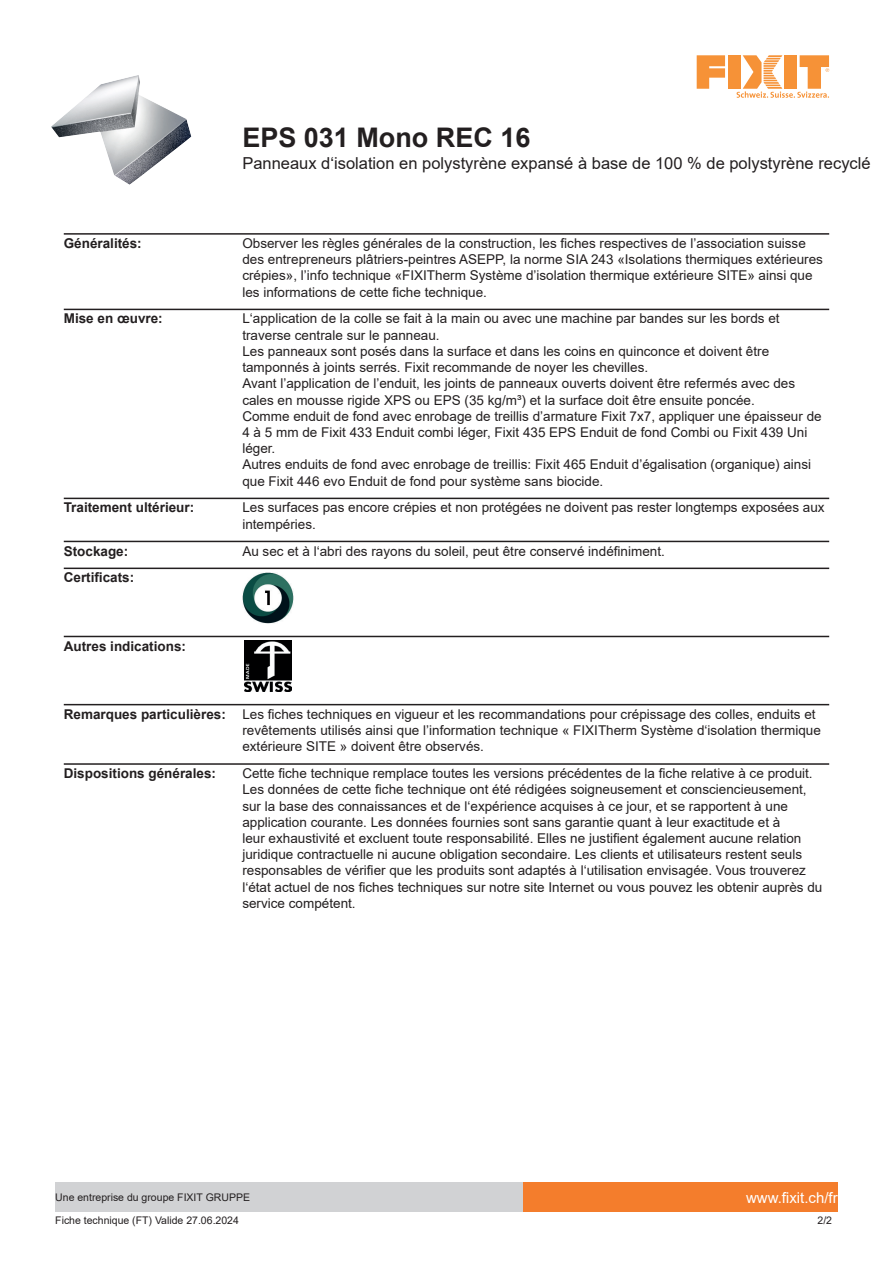
<style>
.page{position:relative;width:893px;height:1263px;background:#fff}
.page>*{position:absolute;margin:0;border:0;box-sizing:border-box;transform-origin:0 0}
.t1{font:700 27px "Arial";color:#231f20}
.t2{font:16.5px "Arial";color:#231f20}
.t3{font:15px "Arial";color:#fff}
.t4{font:13.5px/16.2px "Arial";color:#231f20}
.t5{font:700 13.5px "Arial";color:#231f20}
.t6{font:10.5px "Arial";color:#231f20}
.s1{font-weight:700}
</style>
<div class="page">
<img style="left:51px;top:75px;width:140px;height:110px">
<svg style="left:697px;top:55px;width:28px;height:34px"></svg>
<div style="left:728px;top:55px;width:12px;height:34px;background:#f69237"></div>
<svg style="left:737px;top:55px;width:92px;height:43px"></svg>
<div style="left:523px;top:1182px;width:315px;height:30px;background:#f47d2c"></div>
<div style="left:55px;top:1182px;width:468px;height:30px;background:#d1d2d4"></div>
<hr style="left:64px;top:233px;width:765px;height:2px;background:#231f20">
<hr style="left:64px;top:309px;width:765px;height:1px;background:#231f20">
<hr style="left:64px;top:498px;width:765px;height:1px;background:#231f20">
<hr style="left:64px;top:541px;width:765px;height:1px;background:#231f20">
<hr style="left:64px;top:568px;width:765px;height:1px;background:#231f20">
<img style="left:242px;top:573px;width:51px;height:51px">
<hr style="left:64px;top:636px;width:765px;height:1px;background:#231f20">
<img style="left:245px;top:641px;width:46px;height:51px">
<hr style="left:64px;top:704px;width:765px;height:1px;background:#231f20">
<hr style="left:64px;top:763px;width:765px;height:2px;background:#231f20">
<h1 class="t1" style="left:242px;top:119px;width:290px">EPS 031 Mono REC 16</h1>
<p class="t2" style="left:242px;top:152px;width:630px">Panneaux d‘isolation en polystyrène expansé à base de 100 % de polystyrène recyclé</p>
<p class="t5" style="left:64px;top:234px;width:80px">Généralités:</p>
<p class="t4" style="left:242px;top:235px;width:582px">Observer les règles générales de la construction, les fiches respectives de l’association suisse des entrepreneurs plâtriers-peintres ASEPP, la norme SIA 243 «Isolations thermiques extérieures crépies», l’info technique «FIXITherm Système d’isolation thermique extérieure SITE» ainsi que les informations de cette fiche technique.</p>
<p class="t5" style="left:64px;top:309px;width:101px">Mise en œuvre:</p>
<p class="t4" style="left:242px;top:311px;width:581px">L‘application de la colle se fait à la main ou avec une machine par bandes sur les bords et traverse centrale sur le panneau.<br>Les panneaux sont posés dans la surface et dans les coins en quinconce et doivent être tamponnés à joints serrés. Fixit recommande de noyer les chevilles.<br>Avant l’application de l’enduit, les joints de panneaux ouverts doivent être refermés avec des cales en mousse rigide XPS ou EPS (35 kg/m³) et la surface doit être ensuite poncée.<br>Comme enduit de fond avec enrobage de treillis d’armature Fixit 7x7, appliquer une épaisseur de 4 à 5 mm de Fixit 433 Enduit combi léger, Fixit 435 EPS Enduit de fond Combi ou Fixit 439 Uni léger.<br>Autres enduits de fond avec enrobage de treillis: Fixit 465 Enduit d’égalisation (organique) ainsi que Fixit 446 evo Enduit de fond pour système sans biocide.</p>
<p class="t5" style="left:64px;top:498px;width:132px">Traitement ultérieur:</p>
<p class="t4" style="left:242px;top:499px;width:584px">Les surfaces pas encore crépies et non protégées ne doivent pas rester longtemps exposées aux intempéries.</p>
<p class="t5" style="left:64px;top:541px;width:66px">Stockage:</p>
<p class="t4" style="left:242px;top:543px;width:424px">Au sec et à l‘abri des rayons du soleil, peut être conservé indéfiniment.</p>
<p class="t5" style="left:64px;top:568px;width:72px">Certificats:</p>
<p class="t5" style="left:64px;top:636px;width:124px">Autres indications:</p>
<p class="t4" style="left:242px;top:706px;width:580px;text-indent:-179px"><span class="s1">Remarques particulières:</span> Les fiches techniques en vigueur et les recommandations pour crépissage des colles, enduits et revêtements utilisés ainsi que l’information technique « FIXITherm Système d‘isolation thermique extérieure SITE » doivent être observés.</p>
<p class="t5" style="left:64px;top:764px;width:154px">Dispositions générales:</p>
<p class="t4" style="left:242px;top:765px;width:582px">Cette fiche technique remplace toutes les versions précédentes de la fiche relative à ce produit.<br>Les données de cette fiche technique ont été rédigées soigneusement et consciencieusement, sur la base des connaissances et de l‘expérience acquises à ce jour, et se rapportent à une application courante. Les données fournies sont sans garantie quant à leur exactitude et à<br>leur exhaustivité et excluent toute responsabilité. Elles ne justifient également aucune relation juridique contractuelle ni aucune obligation secondaire. Les clients et utilisateurs restent seuls responsables de vérifier que les produits sont adaptés à l‘utilisation envisagée. Vous trouverez l‘état actuel de nos fiches techniques sur notre site Internet ou vous pouvez les obtenir auprès du service compétent.</p>
<p class="t6" style="left:55px;top:1190px;width:196px">Une entreprise du groupe FIXIT GRUPPE</p>
<p class="t3" style="left:746px;top:1187px;width:93px">www.fixit.ch/fr</p>
<p class="t6" style="left:55px;top:1213px;width:185px">Fiche technique (FT) Valide 27.06.2024</p>
<p class="t6" style="left:817px;top:1213px;width:16px">2/2</p>
</div>
